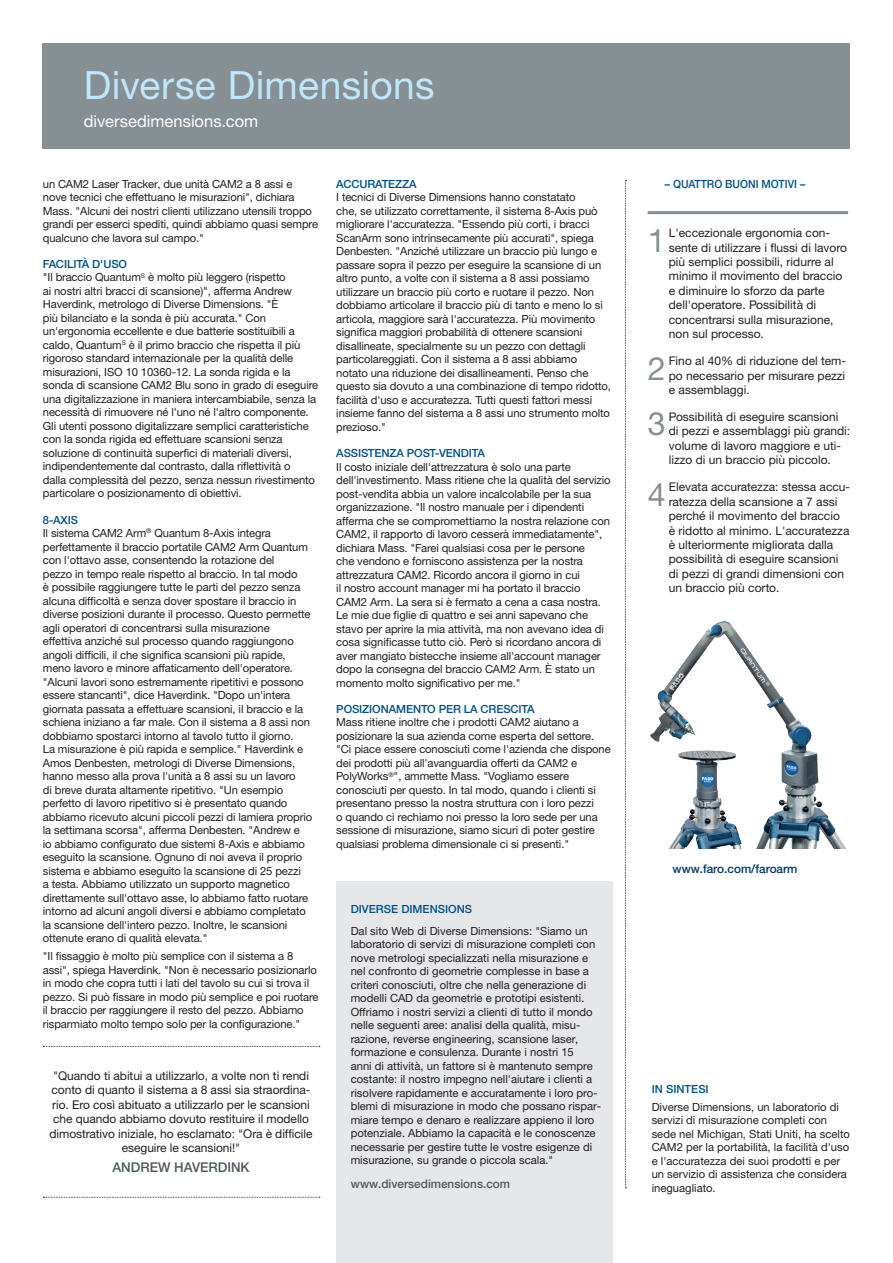
<style>
.page{position:relative;width:893px;height:1263px;background:#fff}
.page>*{position:absolute;margin:0;border:0;box-sizing:border-box;transform-origin:0 0}
.t1{font:39px "Helvetica Neue LTW1 G";letter-spacing:.01em;color:#bfe6f9}
.t2{font:32.1px "Helvetica Neue LTW1 G";color:#868f94}
.t3{font:16.5px "Helvetica Neue LTW1 G";color:#fff}
.t4{font:500 13.5px "Helvetica Neue LTW1 G";color:#4e5a60}
.t5{font:12px/14.4px "Helvetica Neue LTW1 G";color:#231f20}
.t6{font:500 12px "Helvetica Neue LTW1 G";color:#4e5a60}
.t7{font:500 12px "Helvetica Neue LTW1 G";color:#003a64}
.t8{font:500 11.4px "Helvetica Neue LTW1 G";color:#005187;scale:.93 1}
.t9{font:11.25px/13.5px "Helvetica Neue LTW1 G";letter-spacing:-.01em;color:#231f20}
.t10{font:500 11.25px "Helvetica Neue LTW1 G";letter-spacing:-.01em;color:#005187}
.s1{font-weight:500;color:#005187}
</style>
<div class="page">
<svg style="left:625px;top:180px;width:1px;height:1008px"></svg>
<div style="left:336px;top:882px;width:277px;height:381px;background:#e6e7e9"></div>
<div style="left:42px;top:43px;width:808px;height:105px;background:#868f94"></div>
<hr style="left:648px;top:211px;width:200px;height:3px;background:#868f94">
<img style="left:650px;top:622px;width:196px;height:226px">
<svg style="left:43px;top:1046px;width:277px;height:1px"></svg>
<svg style="left:43px;top:1197px;width:277px;height:1px"></svg>
<h1 class="t1" style="left:84px;top:61px;width:352px">Diverse Dimensions</h1>
<h3 class="t3" style="left:84px;top:111px;width:176px">diversedimensions.com</h3>
<p class="t9" style="left:43px;top:177px;width:277px">un CAM2 Laser Tracker, due unità CAM2 a 8 assi e nove tecnici che effettuano le misurazioni", dichiara Mass. "Alcuni dei nostri clienti utilizzano utensili troppo grandi per esserci spediti, quindi abbiamo quasi sempre qualcuno che lavora sul campo."</p>
<p class="t9" style="left:43px;top:257px;width:277px"><span class="s1">FACILITÀ D'USO<br></span>"Il braccio Quantum<sup>S</sup> è molto più leggero (rispetto<br>ai nostri altri bracci di scansione)", afferma Andrew Haverdink, metrologo di Diverse Dimensions. "È<br>più bilanciato e la sonda è più accurata." Con un'ergonomia eccellente e due batterie sostituibili a caldo, Quantum<sup>S</sup> è il primo braccio che rispetta il più rigoroso standard internazionale per la qualità delle misurazioni, ISO 10 10360-12. La sonda rigida e la sonda di scansione CAM2 Blu sono in grado di eseguire una digitalizzazione in maniera intercambiabile, senza la necessità di rimuovere né l'uno né l'altro componente.<br>Gli utenti possono digitalizzare semplici caratteristiche con la sonda rigida ed effettuare scansioni senza soluzione di continuità superfici di materiali diversi, indipendentemente dal contrasto, dalla riflettività o<br>dalla complessità del pezzo, senza nessun rivestimento particolare o posizionamento di obiettivi.</p>
<p class="t9" style="left:43px;top:513px;width:271px"><span class="s1">8-AXIS<br></span>Il sistema CAM2 Arm<sup>®</sup> Quantum 8-Axis integra perfettamente il braccio portatile CAM2 Arm Quantum con l'ottavo asse, consentendo la rotazione del<br>pezzo in tempo reale rispetto al braccio. In tal modo<br>è possibile raggiungere tutte le parti del pezzo senza alcuna difficoltà e senza dover spostare il braccio in diverse posizioni durante il processo. Questo permette agli operatori di concentrarsi sulla misurazione<br>effettiva anziché sul processo quando raggiungono angoli difficili, il che significa scansioni più rapide, meno lavoro e minore affaticamento dell'operatore. "Alcuni lavori sono estremamente ripetitivi e possono essere stancanti", dice Haverdink. "Dopo un'intera giornata passata a effettuare scansioni, il braccio e la schiena iniziano a far male. Con il sistema a 8 assi non dobbiamo spostarci intorno al tavolo tutto il giorno.<br>La misurazione è più rapida e semplice." Haverdink e Amos Denbesten, metrologi di Diverse Dimensions, hanno messo alla prova l'unità a 8 assi su un lavoro<br>di breve durata altamente ripetitivo. "Un esempio perfetto di lavoro ripetitivo si è presentato quando abbiamo ricevuto alcuni piccoli pezzi di lamiera proprio la settimana scorsa", afferma Denbesten. "Andrew e<br>io abbiamo configurato due sistemi 8-Axis e abbiamo eseguito la scansione. Ognuno di noi aveva il proprio sistema e abbiamo eseguito la scansione di 25 pezzi<br>a testa. Abbiamo utilizzato un supporto magnetico direttamente sull'ottavo asse, lo abbiamo fatto ruotare intorno ad alcuni angoli diversi e abbiamo completato la scansione dell'intero pezzo. Inoltre, le scansioni ottenute erano di qualità elevata."</p>
<p class="t9" style="left:43px;top:949px;width:277px">"Il fissaggio è molto più semplice con il sistema a 8 assi", spiega Haverdink. "Non è necessario posizionarlo in modo che copra tutti i lati del tavolo su cui si trova il pezzo. Si può fissare in modo più semplice e poi ruotare il braccio per raggiungere il resto del pezzo. Abbiamo risparmiato molto tempo solo per la configurazione."</p>
<p class="t5" style="left:50px;top:1068px;width:265px;text-align:center">"Quando ti abitui a utilizzarlo, a volte non ti rendi conto di quanto il sistema a 8 assi sia straordina&shy;rio. Ero così abituato a utilizzarlo per le scansioni che quando abbiamo dovuto restituire il modello dimostrativo iniziale, ho esclamato: "Ora è difficile eseguire le scansioni!"</p>
<p class="t4" style="left:112px;top:1159px;width:139px">ANDREW HAVERDINK</p>
<p class="t10" style="left:336px;top:177px;width:82px">ACCURATEZZA</p>
<p class="t9" style="left:336px;top:190px;width:276px">I tecnici di Diverse Dimensions hanno constatato<br>che, se utilizzato correttamente, il sistema 8-Axis può migliorare l'accuratezza. "Essendo più corti, i bracci ScanArm sono intrinsecamente più accurati", spiega Denbesten. "Anziché utilizzare un braccio più lungo e passare sopra il pezzo per eseguire la scansione di un altro punto, a volte con il sistema a 8 assi possiamo utilizzare un braccio più corto e ruotare il pezzo. Non dobbiamo articolare il braccio più di tanto e meno lo si articola, maggiore sarà l'accuratezza. Più movimento significa maggiori probabilità di ottenere scansioni disallineate, specialmente su un pezzo con dettagli particolareggiati. Con il sistema a 8 assi abbiamo notato una riduzione dei disallineamenti. Penso che questo sia dovuto a una combinazione di tempo ridotto, facilità d'uso e accuratezza. Tutti questi fattori messi insieme fanno del sistema a 8 assi uno strumento molto prezioso."</p>
<p class="t10" style="left:336px;top:446px;width:150px">ASSISTENZA POST-VENDITA</p>
<p class="t9" style="left:336px;top:460px;width:276px">Il costo iniziale dell'attrezzatura è solo una parte dell'investimento. Mass ritiene che la qualità del servizio post-vendita abbia un valore incalcolabile per la sua organizzazione. "Il nostro manuale per i dipendenti afferma che se compromettiamo la nostra relazione con CAM2, il rapporto di lavoro cesserà immediatamente", dichiara Mass. "Farei qualsiasi cosa per le persone<br>che vendono e forniscono assistenza per la nostra attrezzatura CAM2. Ricordo ancora il giorno in cui<br>il nostro account manager mi ha portato il braccio CAM2 Arm. La sera si è fermato a cena a casa nostra.<br>Le mie due figlie di quattro e sei anni sapevano che stavo per aprire la mia attività, ma non avevano idea di cosa significasse tutto ciò. Però si ricordano ancora di aver mangiato bistecche insieme all'account manager dopo la consegna del braccio CAM2 Arm. È stato un momento molto significativo per me."</p>
<p class="t10" style="left:336px;top:702px;width:200px">POSIZIONAMENTO PER LA CRESCITA</p>
<p class="t9" style="left:336px;top:715px;width:276px">Mass ritiene inoltre che i prodotti CAM2 aiutano a posizionare la sua azienda come esperta del settore. "Ci piace essere conosciuti come l'azienda che dispone dei prodotti più all'avanguardia offerti da CAM2 e PolyWorks<sup>®</sup>", ammette Mass. "Vogliamo essere conosciuti per questo. In tal modo, quando i clienti si presentano presso la nostra struttura con i loro pezzi<br>o quando ci rechiamo noi presso la loro sede per una sessione di misurazione, siamo sicuri di poter gestire qualsiasi problema dimensionale ci si presenti."</p>
<p class="t10" style="left:351px;top:902px;width:123px">DIVERSE DIMENSIONS</p>
<p class="t9" style="left:351px;top:924px;width:252px">Dal sito Web di Diverse Dimensions: "Siamo un laboratorio di servizi di misurazione completi con nove metrologi specializzati nella misurazione e nel confronto di geometrie complesse in base a criteri conosciuti, oltre che nella generazione di modelli CAD da geometrie e prototipi esistenti.<br>Offriamo i nostri servizi a clienti di tutto il mondo nelle seguenti aree: analisi della qualità, misu&shy;razione, reverse engineering, scansione laser, formazione e consulenza. Durante i nostri 15<br>anni di attività, un fattore si è mantenuto sempre costante: il nostro impegno nell'aiutare i clienti a risolvere rapidamente e accuratamente i loro pro&shy;blemi di misurazione in modo che possano rispar&shy;miare tempo e denaro e realizzare appieno il loro potenziale. Abbiamo la capacità e le conoscenze necessarie per gestire tutte le vostre esigenze di misurazione, su grande o piccola scala."</p>
<p class="t6" style="left:351px;top:1177px;width:161px">www.diversedimensions.com</p>
<p class="t8" style="left:665px;top:177px;width:152px">– QUATTRO BUONI MOTIVI –</p>
<h2 class="t2" style="left:648px;top:220px;width:19px">1</h2>
<p class="t5" style="left:669px;top:226px;width:180px">L'eccezionale ergonomia con&shy;sente di utilizzare i flussi di lavoro più semplici possibili, ridurre al minimo il movimento del braccio e diminuire lo sforzo da parte dell'operatore. Possibilità di concentrarsi sulla misurazione, non sul processo.</p>
<h2 class="t2" style="left:648px;top:348px;width:19px">2</h2>
<p class="t5" style="left:669px;top:354px;width:179px;text-align:justify">Fino al 40% di riduzione del tem&shy;po necessario per misurare pezzi e assemblaggi.</p>
<h2 class="t2" style="left:648px;top:404px;width:19px">3</h2>
<p class="t5" style="left:669px;top:409px;width:183px">Possibilità di eseguire scansioni di pezzi e assemblaggi più grandi: volume di lavoro maggiore e uti&shy;lizzo di un braccio più piccolo.</p>
<h2 class="t2" style="left:648px;top:475px;width:19px">4</h2>
<p class="t5" style="left:669px;top:480px;width:183px">Elevata accuratezza: stessa accu&shy;ratezza della scansione a 7 assi perché il movimento del braccio<br>è ridotto al minimo. L'accuratezza è ulteriormente migliorata dalla possibilità di eseguire scansioni di pezzi di grandi dimensioni con un braccio più corto.</p>
<p class="t7" style="left:672px;top:862px;width:127px">www.faro.com/faroarm</p>
<p class="t10" style="left:652px;top:1082px;width:59px">IN SINTESI</p>
<p class="t9" style="left:652px;top:1100px;width:200px">Diverse Dimensions, un laboratorio di servizi di misurazione completi con sede nel Michigan, Stati Uniti, ha scelto CAM2 per la portabilità, la facilità d'uso e l'accuratezza dei suoi prodotti e per un servizio di assistenza che considera ineguagliato.</p>
</div>
